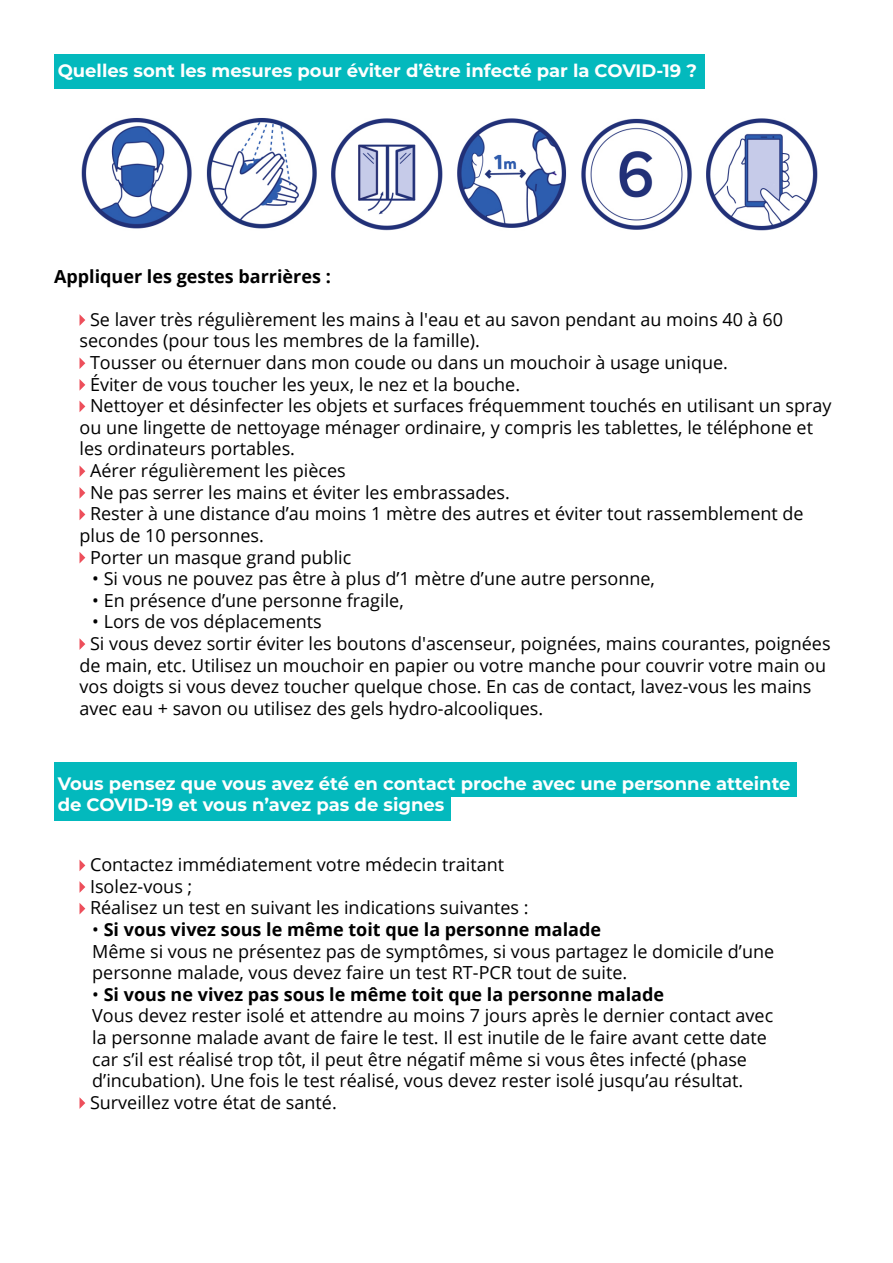
<style>
.page{position:relative;width:893px;height:1263px;background:#fff}
.page>*{position:absolute;margin:0;border:0;box-sizing:border-box;transform-origin:0 0}
.t1{font:18px/21.6px "Open Sans";color:#000}
.t2{font:700 18px/21.6px "Montserrat";color:#fff}
.t3{font:700 18px "Open Sans";color:#000}
.s1{font-weight:700}
</style>
<div class="page">
<div style="left:54px;top:54px;width:650px;height:34px;background:#03b9bd"></div>
<div style="left:54px;top:763px;width:743px;height:34px;background:#03b9bd"></div>
<div style="left:54px;top:787px;width:396px;height:34px;background:#03b9bd"></div>
<img style="left:81px;top:118px;width:737px;height:113px">
<svg style="left:80px;top:315px;width:5px;height:11px"></svg>
<svg style="left:80px;top:358px;width:5px;height:11px"></svg>
<svg style="left:80px;top:379px;width:5px;height:11px"></svg>
<svg style="left:80px;top:401px;width:5px;height:11px"></svg>
<svg style="left:80px;top:466px;width:5px;height:11px"></svg>
<svg style="left:80px;top:487px;width:5px;height:11px"></svg>
<svg style="left:80px;top:509px;width:5px;height:11px"></svg>
<svg style="left:80px;top:552px;width:5px;height:11px"></svg>
<svg style="left:80px;top:639px;width:5px;height:11px"></svg>
<svg style="left:80px;top:860px;width:5px;height:11px"></svg>
<svg style="left:80px;top:882px;width:5px;height:11px"></svg>
<svg style="left:80px;top:903px;width:5px;height:11px"></svg>
<svg style="left:80px;top:1098px;width:5px;height:11px"></svg>
<p class="t2" style="left:58px;top:58px;width:641px">Quelles sont les mesures pour éviter d’être infecté par la COVID-19 ?</p>
<p class="t3" style="left:54px;top:263px;width:278px">Appliquer les gestes barrières :</p>
<p class="t1" style="left:90px;top:308px;width:695px">Se laver très régulièrement les mains à l'eau et au savon pendant au moins 40 à 60</p>
<p class="t1" style="left:80px;top:330px;width:402px">secondes (pour tous les membres de la famille).</p>
<p class="t1" style="left:90px;top:351px;width:639px">Tousser ou éternuer dans mon coude ou dans un mouchoir à usage unique.</p>
<p class="t1" style="left:90px;top:373px;width:432px">Éviter de vous toucher les yeux, le nez et la bouche.</p>
<p class="t1" style="left:90px;top:394px;width:743px">Nettoyer et désinfecter les objets et surfaces fréquemment touchés en utilisant un spray</p>
<p class="t1" style="left:80px;top:416px;width:735px">ou une lingette de nettoyage ménager ordinaire, y compris les tablettes, le téléphone et</p>
<p class="t1" style="left:80px;top:438px;width:217px">les ordinateurs portables.</p>
<p class="t1" style="left:90px;top:459px;width:257px">Aérer régulièrement les pièces</p>
<p class="t1" style="left:90px;top:481px;width:421px">Ne pas serrer les mains et éviter les embrassades.</p>
<p class="t1" style="left:90px;top:502px;width:715px">Rester à une distance d’au moins 1 mètre des autres et éviter tout rassemblement de</p>
<p class="t1" style="left:80px;top:524px;width:186px">plus de 10 personnes.</p>
<p class="t1" style="left:90px;top:546px;width:263px">Porter un masque grand public</p>
<p class="t1" style="left:92px;top:567px;width:564px">• Si vous ne pouvez pas être à plus d’1 mètre d’une autre personne,</p>
<p class="t1" style="left:92px;top:589px;width:313px">• En présence d’une personne fragile,</p>
<p class="t1" style="left:92px;top:610px;width:231px">• Lors de vos déplacements</p>
<p class="t1" style="left:90px;top:632px;width:742px">Si vous devez sortir éviter les boutons d'ascenseur, poignées, mains courantes, poignées</p>
<p class="t1" style="left:80px;top:654px;width:748px">de main, etc. Utilisez un mouchoir en papier ou votre manche pour couvrir votre main ou</p>
<p class="t1" style="left:80px;top:675px;width:733px">vos doigts si vous devez toucher quelque chose. En cas de contact, lavez-vous les mains</p>
<p class="t1" style="left:80px;top:697px;width:465px">avec eau + savon ou utilisez des gels hydro-alcooliques.</p>
<p class="t2" style="left:58px;top:771px;width:734px">Vous pensez que vous avez été en contact proche avec une personne atteinte de COVID-19 et vous n’avez pas de signes</p>
<p class="t1" style="left:90px;top:853px;width:440px">Contactez immédiatement votre médecin traitant<br>Isolez-vous ;<br>Réalisez un test en suivant les indications suivantes :</p>
<p class="t1" style="left:92px;top:918px;width:683px">• <span class="s1">Si vous vivez sous le même toit que la personne malade<br></span>Même si vous ne présentez pas de symptômes, si vous partagez le domicile d’une personne malade, vous devez faire un test RT-PCR tout de suite.</p>
<p class="t1" style="left:90px;top:983px;width:685px">• <span class="s1">Si vous ne vivez pas sous le même toit que la personne malade<br></span>Vous devez rester isolé et attendre au moins 7 jours après le dernier contact avec la personne malade avant de faire le test. Il est inutile de le faire avant cette date car s’il est réalisé trop tôt, il peut être négatif même si vous êtes infecté (phase d’incubation). Une fois le test réalisé, vous devez rester isolé jusqu’au résultat.<br>Surveillez votre état de santé.</p>
</div>
